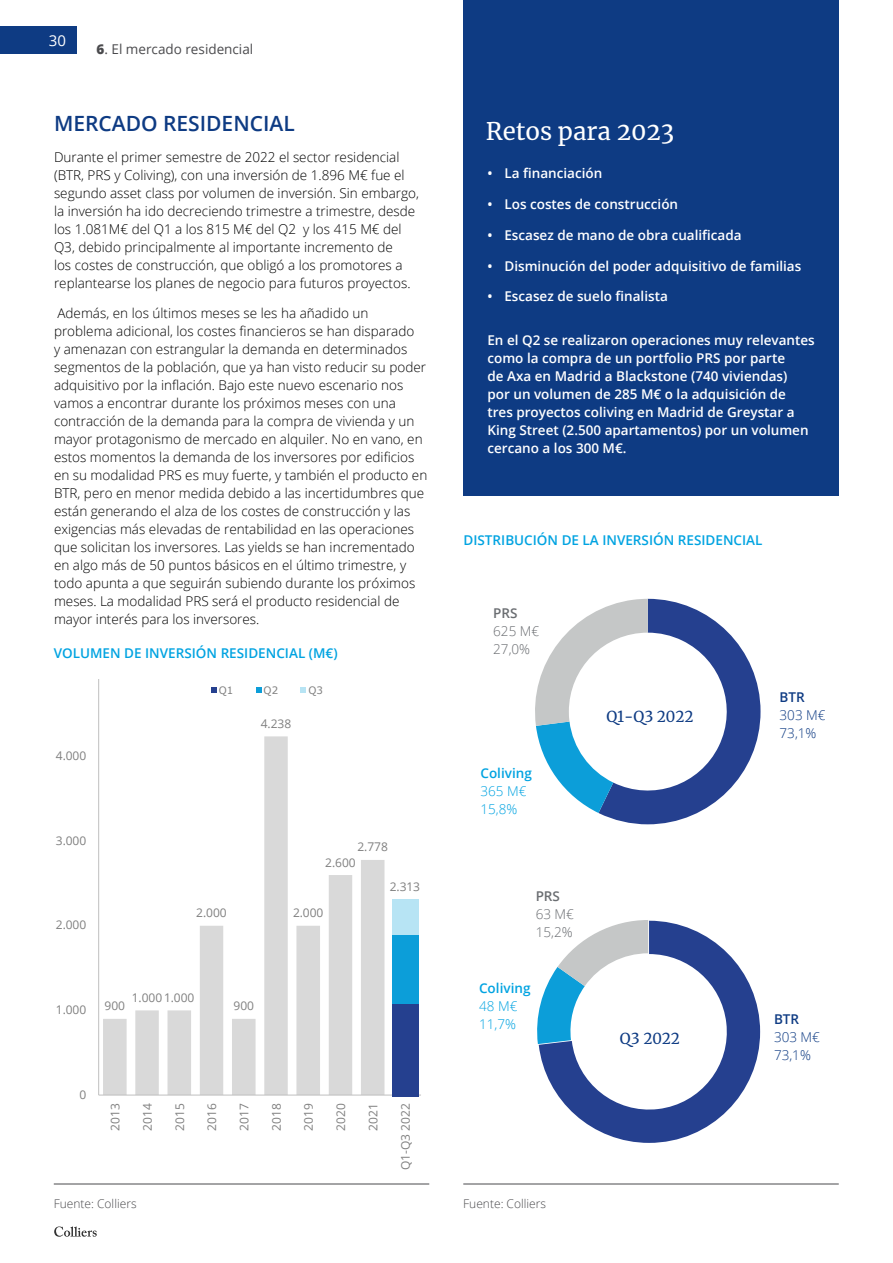
<style>
.page{position:relative;width:893px;height:1263px;background:#fff}
.page>*{position:absolute;margin:0;border:0;box-sizing:border-box;transform-origin:0 0}
.t1{font:24px "Merriweather";color:#fff}
.t2{font:600 21px "Open Sans";color:#0e3b83}
.t3{font:15px "Merriweather";color:#0e3b83}
.t4{font:15px "Open Sans";color:#fff}
.t5{font:300 13.5px/18px "Open Sans";color:#000}
.t6{font:600 13.5px/18px "Open Sans";color:#fff}
.t7{font:600 13.5px "Open Sans";color:#00a3e1}
.t8{font:13.5px "Open Sans";color:#4a4a4d}
.t9{font:300 13.5px/18px "Open Sans";color:#0e3b83}
.t10{font:300 13.5px/18px "Open Sans";color:#00a3e1}
.t11{font:300 13.5px/18px "Open Sans";color:#6a6d71}
.t12{font:600 13.5px "Open Sans";color:#0e3b83}
.t13{font:600 13.5px "Open Sans";color:#6a6d71}
.t14{font:12px "Open Sans";letter-spacing:-.005em;color:#7f7f7f}
.t15{font:300 12px "Open Sans";color:#4a4a4d}
.t16{font:10.2px "Verdana";color:#7f7f7f}
.s1{font-weight:800}
</style>
<div class="page">
<div style="left:0;top:27px;width:77px;height:27px;background:#0e3b83"></div>
<svg style="left:54px;top:1226px;width:43px;height:11px"></svg>
<svg style="left:535px;top:599px;width:225px;height:225px"></svg>
<svg style="left:539px;top:921px;width:221px;height:222px"></svg>
<svg style="left:537px;top:920px;width:111px;height:124px"></svg>
<svg style="left:103px;top:736px;width:289px;height:359px"></svg>
<hr style="left:98px;top:679px;width:1px;height:416px;background:#bfbfbf">
<hr style="left:99px;top:1095px;width:322px;height:1px;background:#bfbfbf">
<div style="left:392px;top:1004px;width:27px;height:92px;background:#25408f"></div>
<div style="left:392px;top:935px;width:27px;height:69px;background:#0c9ed9"></div>
<div style="left:392px;top:899px;width:27px;height:36px;background:#b7e4f4"></div>
<svg style="left:211px;top:687px;width:5px;height:6px"></svg>
<svg style="left:256px;top:687px;width:5px;height:6px"></svg>
<svg style="left:300px;top:687px;width:6px;height:6px"></svg>
<div style="left:463px;top:0;width:376px;height:495px;background:#0e3b83"></div>
<hr style="left:54px;top:1183px;width:375px;height:1px;background:#4a4a4d">
<hr style="left:463px;top:1183px;width:376px;height:1px;background:#4a4a4d">
<hr style="left:892px;top:532px;width:1px;height:731px;background:#eef6fd">
<p class="t4" style="left:49px;top:30px;width:19px">30</p>
<p class="t8" style="left:97px;top:40px;width:158px"><span class="s1">6</span>. El mercado residencial</p>
<h2 class="t2" style="left:54px;top:109px;width:242px">MERCADO RESIDENCIAL</h2>
<p class="t5" style="left:54px;top:147px;width:366px">Durante el primer semestre de 2022 el sector residencial (BTR, PRS y Coliving), con una inversión de 1.896 M€ fue el segundo asset class por volumen de inversión. Sin embargo, la inversión ha ido decreciendo trimestre a trimestre, desde los 1.081M€ del Q1 a los 815 M€ del Q2 y los 415 M€ del Q3, debido principalmente al importante incremento de<br>los costes de construcción, que obligó a los promotores a replantearse los planes de negocio para futuros proyectos.</p>
<p class="t5" style="left:54px;top:304px;width:375px">Además, en los últimos meses se les ha añadido un<br>problema adicional, los costes financieros se han disparado<br>y amenazan con estrangular la demanda en determinados segmentos de la población, que ya han visto reducir su poder adquisitivo por la inflación. Bajo este nuevo escenario nos vamos a encontrar durante los próximos meses con una contracción de la demanda para la compra de vivienda y un mayor protagonismo de mercado en alquiler. No en vano, en estos momentos la demanda de los inversores por edificios en su modalidad PRS es muy fuerte, y también el producto en BTR, pero en menor medida debido a las incertidumbres que están generando el alza de los costes de construcción y las exigencias más elevadas de rentabilidad en las operaciones que solicitan los inversores. Las yields se han incrementado en algo más de 50 puntos básicos en el último trimestre, y todo apunta a que seguirán subiendo durante los próximos meses. La modalidad PRS será el producto residencial de mayor interés para los inversores.</p>
<p class="t7" style="left:54px;top:644px;width:285px">VOLUMEN DE INVERSIÓN RESIDENCIAL (M€)</p>
<p class="t16" style="left:219px;top:683px;width:16px">Q1</p>
<p class="t16" style="left:264px;top:683px;width:16px">Q2</p>
<p class="t16" style="left:308px;top:683px;width:16px">Q3</p>
<p class="t14" style="left:56px;top:748px;width:32px">4.000</p>
<p class="t14" style="left:261px;top:715px;width:32px">4.238</p>
<p class="t14" style="left:56px;top:832px;width:32px">3.000</p>
<p class="t14" style="left:56px;top:917px;width:32px">2.000</p>
<p class="t14" style="left:196px;top:905px;width:32px">2.000</p>
<p class="t14" style="left:56px;top:1001px;width:32px">1.000</p>
<p class="t14" style="left:105px;top:998px;width:22px">900</p>
<p class="t14" style="left:132px;top:989px;width:64px">1.000 1.000</p>
<p class="t14" style="left:234px;top:998px;width:22px">900</p>
<p class="t14" style="left:357px;top:839px;width:32px">2.778</p>
<p class="t14" style="left:325px;top:854px;width:32px">2.600</p>
<p class="t14" style="left:293px;top:905px;width:32px">2.000</p>
<p class="t14" style="left:390px;top:878px;width:32px">2.313</p>
<p class="t14" style="left:80px;top:1086px;width:8px">0</p>
<p class="t14" style="left:107px;top:1131px;width:29px;rotate:-90deg">2013</p>
<p class="t14" style="left:139px;top:1131px;width:29px;rotate:-90deg">2014</p>
<p class="t14" style="left:171px;top:1131px;width:29px;rotate:-90deg">2015</p>
<p class="t14" style="left:204px;top:1131px;width:29px;rotate:-90deg">2016</p>
<p class="t14" style="left:236px;top:1131px;width:29px;rotate:-90deg">2017</p>
<p class="t14" style="left:268px;top:1131px;width:29px;rotate:-90deg">2018</p>
<p class="t14" style="left:300px;top:1131px;width:29px;rotate:-90deg">2019</p>
<p class="t14" style="left:333px;top:1131px;width:29px;rotate:-90deg">2020</p>
<p class="t14" style="left:365px;top:1131px;width:29px;rotate:-90deg">2021</p>
<p class="t14" style="left:397px;top:1170px;width:68px;rotate:-90deg">Q1-Q3 2022</p>
<h1 class="t1" style="left:486px;top:114px;width:190px">Retos para 2023</h1>
<p class="t6" style="left:487px;top:164px;width:116px">• La financiación</p>
<p class="t6" style="left:487px;top:195px;width:192px">• Los costes de construcción</p>
<p class="t6" style="left:487px;top:226px;width:256px">• Escasez de mano de obra cualificada</p>
<p class="t6" style="left:487px;top:256px;width:315px">• Disminución del poder adquisitivo de familias</p>
<p class="t6" style="left:487px;top:287px;width:182px">• Escasez de suelo finalista</p>
<p class="t6" style="left:487px;top:331px;width:329px">En el Q2 se realizaron operaciones muy relevantes como la compra de un portfolio PRS por parte<br>de Axa en Madrid a Blackstone (740 viviendas)<br>por un volumen de 285 M€ o la adquisición de<br>tres proyectos coliving en Madrid de Greystar a King Street (2.500 apartamentos) por un volumen cercano a los 300 M€.</p>
<p class="t7" style="left:463px;top:531px;width:300px">DISTRIBUCIÓN DE LA INVERSIÓN RESIDENCIAL</p>
<p class="t13" style="left:493px;top:604px;width:26px">PRS</p>
<p class="t11" style="left:493px;top:622px;width:47px">625 M€<br>27,0%</p>
<p class="t7" style="left:480px;top:764px;width:53px">Coliving</p>
<p class="t10" style="left:480px;top:782px;width:47px">365 M€<br>15,8%</p>
<p class="t13" style="left:536px;top:886px;width:26px">PRS</p>
<p class="t11" style="left:536px;top:904px;width:40px">63 M€<br>15,2%</p>
<p class="t7" style="left:479px;top:979px;width:53px">Coliving</p>
<p class="t10" style="left:479px;top:996px;width:40px">48 M€<br>11,7%</p>
<p class="t3" style="left:606px;top:706px;width:88px">Q1-Q3 2022</p>
<p class="t3" style="left:620px;top:1028px;width:61px">Q3 2022</p>
<p class="t12" style="left:780px;top:687px;width:27px">BTR</p>
<p class="t9" style="left:780px;top:705px;width:47px">303 M€<br>73,1%</p>
<p class="t12" style="left:774px;top:1009px;width:27px">BTR</p>
<p class="t9" style="left:774px;top:1027px;width:47px">303 M€<br>73,1%</p>
<p class="t15" style="left:54px;top:1195px;width:84px">Fuente: Colliers</p>
<p class="t15" style="left:463px;top:1195px;width:84px">Fuente: Colliers</p>
</div>
